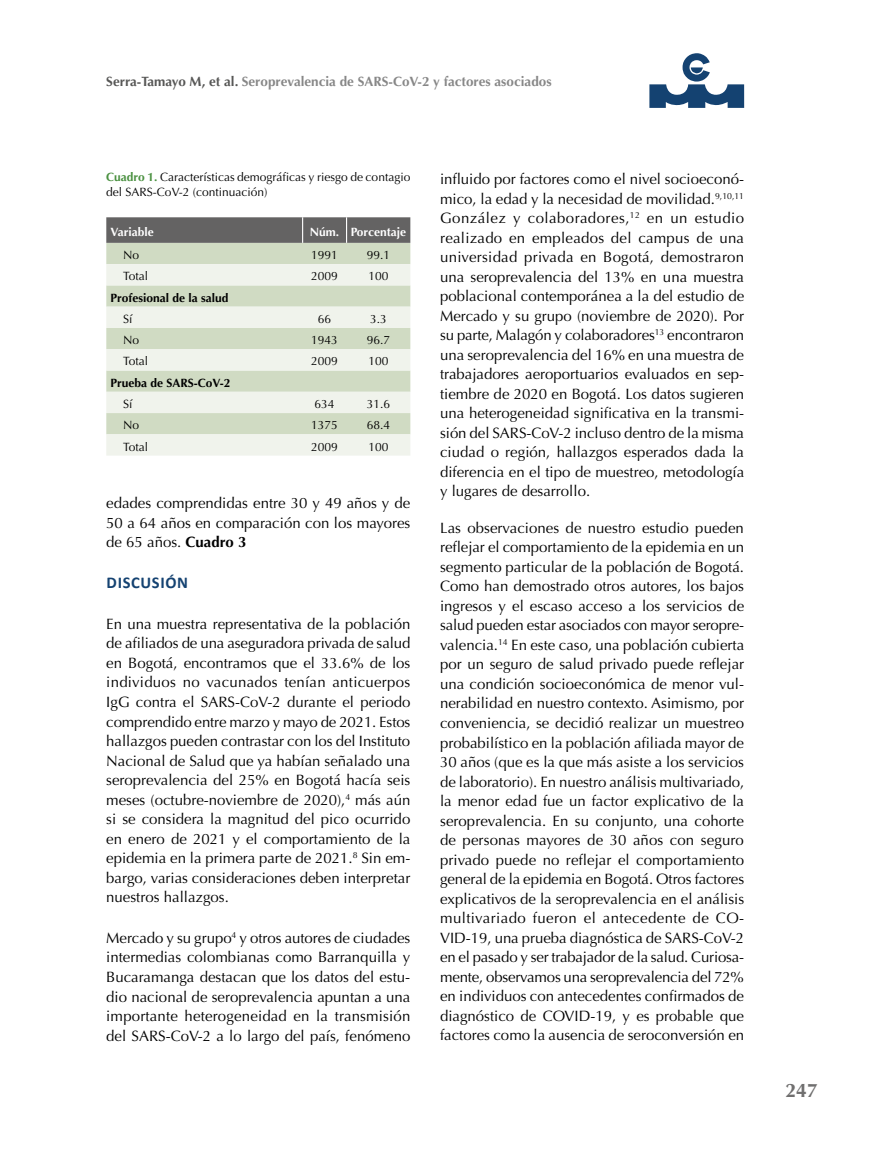
<style>
.page{position:relative;width:893px;height:1149px;background:#fff}
.page>*{position:absolute;margin:0;border:0;box-sizing:border-box;transform-origin:0 0}
.t1{font:700 19.5px "Optima";color:#706f6f}
.t2{font:700 16.5px "Calibri";letter-spacing:.04em;color:#144271}
.t3{font:15px/19.5px "Optima";color:#000;text-align:justify}
.t4{font:700 13.5px "Optima";color:#878787}
.t5{font:12px/15px "Optima";color:#000}
.t6{font:700 12px "Optima";color:#000}
.t7{font:700 12px "Optima";color:#fff}
.s1{color:#575756}
.s2{font-weight:700;color:#4b9141}
.s3{font-weight:700}
</style>
<div class="page">
<svg style="left:649px;top:53px;width:95px;height:55px"></svg>
<div style="left:106px;top:243px;width:304px;height:21px;background:#d0dbc3"></div>
<svg style="left:106px;top:264px;width:304px;height:191px;background:#e2e8da"></svg>
<svg style="left:106px;top:217px;width:304px;height:26px;background:#676666"></svg>
<p class="t4" style="left:106px;top:73px;width:447px"><span class="s1">Serra-Tamayo M, et al.</span> Seroprevalencia de SARS-CoV-2 y factores asociados</p>
<p class="t5" style="left:106px;top:170px;width:306px"><span class="s2">Cuadro 1.</span> Características demográficas y riesgo de contagio del SARS-CoV-2 (continuación)</p>
<p class="t7" style="left:111px;top:224px;width:45px">Variable</p>
<p class="t7" style="left:310px;top:224px;width:98px">Núm. Porcentaje</p>
<p class="t5" style="left:123px;top:247px;width:18px">No</p>
<p class="t5" style="left:311px;top:247px;width:28px">1991</p>
<p class="t5" style="left:367px;top:247px;width:25px">99.1</p>
<p class="t5" style="left:123px;top:269px;width:26px">Total</p>
<p class="t5" style="left:311px;top:269px;width:28px">2009</p>
<p class="t5" style="left:368px;top:269px;width:22px">100</p>
<p class="t6" style="left:111px;top:290px;width:119px">Profesional de la salud</p>
<p class="t5" style="left:123px;top:311px;width:11px">Sí</p>
<p class="t5" style="left:318px;top:311px;width:15px">66</p>
<p class="t5" style="left:370px;top:311px;width:18px">3.3</p>
<p class="t5" style="left:123px;top:332px;width:18px">No</p>
<p class="t5" style="left:311px;top:332px;width:28px">1943</p>
<p class="t5" style="left:367px;top:332px;width:25px">96.7</p>
<p class="t5" style="left:123px;top:354px;width:26px">Total</p>
<p class="t5" style="left:311px;top:354px;width:28px">2009</p>
<p class="t5" style="left:368px;top:354px;width:22px">100</p>
<p class="t6" style="left:111px;top:375px;width:121px">Prueba de SARS-CoV-2</p>
<p class="t5" style="left:123px;top:396px;width:11px">Sí</p>
<p class="t5" style="left:315px;top:396px;width:22px">634</p>
<p class="t5" style="left:367px;top:396px;width:25px">31.6</p>
<p class="t5" style="left:123px;top:417px;width:18px">No</p>
<p class="t5" style="left:311px;top:417px;width:28px">1375</p>
<p class="t5" style="left:367px;top:417px;width:25px">68.4</p>
<p class="t5" style="left:123px;top:439px;width:26px">Total</p>
<p class="t5" style="left:311px;top:439px;width:28px">2009</p>
<p class="t5" style="left:368px;top:439px;width:22px">100</p>
<p class="t3" style="left:106px;top:493px;width:306px">edades comprendidas entre 30 y 49 años y de 50 a 64 años en comparación con los mayores de 65 años. <span class="s3">Cuadro 3</span></p>
<p class="t2" style="left:107px;top:572px;width:83px">DISCUSIÓN</p>
<p class="t3" style="left:106px;top:614px;width:306px">En una muestra representativa de la población de afiliados de una aseguradora privada de salud en Bogotá, encontramos que el 33.6% de los individuos no vacunados tenían anticuerpos IgG contra el SARS-CoV-2 durante el periodo comprendido entre marzo y mayo de 2021. Estos hallazgos pueden contrastar con los del Instituto Nacional de Salud que ya habían señalado una seroprevalencia del 25% en Bogotá hacía seis meses (octubre-noviembre de 2020),<sup>4</sup> más aún si se considera la magnitud del pico ocurrido en enero de 2021 y el comportamiento de la epidemia en la primera parte de 2021.<sup>8</sup> Sin em&shy;bargo, varias consideraciones deben interpretar nuestros hallazgos.</p>
<p class="t3" style="left:106px;top:928px;width:306px">Mercado y su grupo<sup>4</sup> y otros autores de ciudades intermedias colombianas como Barranquilla y Bucaramanga destacan que los datos del estu&shy;dio nacional de seroprevalencia apuntan a una importante heterogeneidad en la transmisión del SARS-CoV-2 a lo largo del país, fenómeno</p>
<p class="t3" style="left:440px;top:169px;width:306px">influido por factores como el nivel socioeconó&shy;mico, la edad y la necesidad de movilidad.<sup>9,10,11<br></sup>González y colaboradores,<sup>12</sup> en un estudio realizado en empleados del campus de una universidad privada en Bogotá, demostraron una seroprevalencia del 13% en una muestra poblacional contemporánea a la del estudio de Mercado y su grupo (noviembre de 2020). Por su parte, Malagón y colaboradores<sup>13</sup> encontraron una seroprevalencia del 16% en una muestra de trabajadores aeroportuarios evaluados en sep&shy;tiembre de 2020 en Bogotá. Los datos sugieren una heterogeneidad significativa en la transmi&shy;sión del SARS-CoV-2 incluso dentro de la misma ciudad o región, hallazgos esperados dada la diferencia en el tipo de muestreo, metodología y lugares de desarrollo.</p>
<p class="t3" style="left:440px;top:518px;width:306px">Las observaciones de nuestro estudio pueden reflejar el comportamiento de la epidemia en un segmento particular de la población de Bogotá.<br>Como han demostrado otros autores, los bajos ingresos y el escaso acceso a los servicios de salud pueden estar asociados con mayor seropre&shy;valencia.<sup>14</sup> En este caso, una población cubierta por un seguro de salud privado puede reflejar una condición socioeconómica de menor vul&shy;nerabilidad en nuestro contexto. Asimismo, por conveniencia, se decidió realizar un muestreo probabilístico en la población afiliada mayor de 30 años (que es la que más asiste a los servicios de laboratorio). En nuestro análisis multivariado, la menor edad fue un factor explicativo de la seroprevalencia. En su conjunto, una cohorte de personas mayores de 30 años con seguro privado puede no reflejar el comportamiento general de la epidemia en Bogotá. Otros factores explicativos de la seroprevalencia en el análisis multivariado fueron el antecedente de CO-VID-19, una prueba diagnóstica de SARS-CoV-2 en el pasado y ser trabajador de la salud. Curiosa&shy;mente, observamos una seroprevalencia del 72% en individuos con antecedentes confirmados de diagnóstico de COVID-19, y es probable que factores como la ausencia de seroconversión en</p>
<h1 class="t1" style="left:785px;top:1079px;width:34px">247</h1>
</div>
